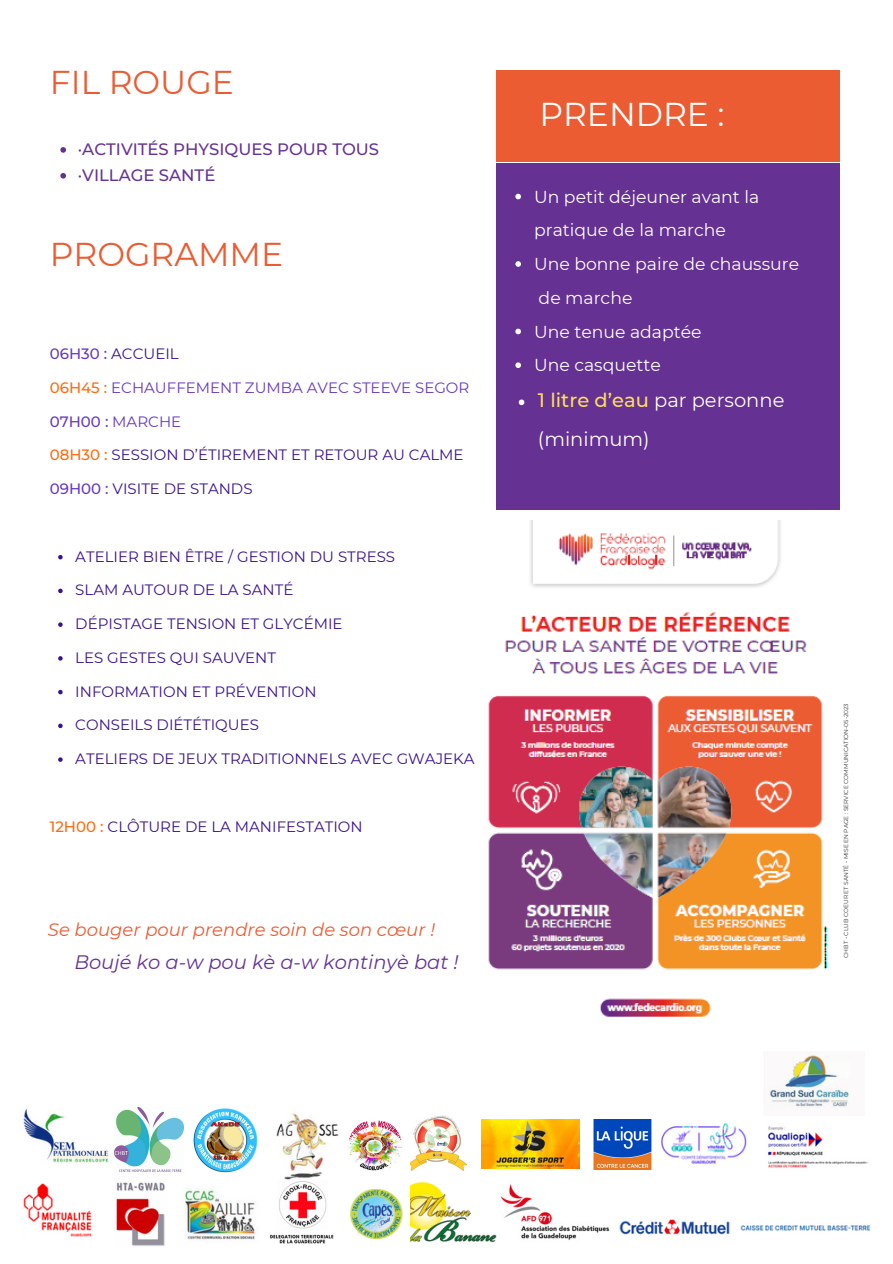
<style>
.page{position:relative;width:893px;height:1264px;background:#fff}
.page>*{position:absolute;margin:0;border:0;box-sizing:border-box;transform-origin:0 0}
.t1{font:33px "Montserrat";color:#eb5c32}
.t2{font:33px "Montserrat";color:#fff}
.t3{font:19.5px/38.2px "Montserrat";color:#fff}
.t4{font:italic 19.5px "Montserrat";color:#653193}
.t5{font:italic 18px "Montserrat";color:#eb5c32}
.t6{font:17.25px/33.8px "Montserrat";color:#fff}
.t7{font:500 16.5px "Montserrat";color:#653193}
.t8{font:15px "Montserrat";color:#3b128d}
.t9{font:15px "Montserrat";color:#6638c2}
.t10{font:500 15px "Montserrat";color:#6638c2}
.t11{font:5.85px "Montserrat";color:#323232}
.s1{font-weight:500;color:#6638c2}
.s2{font-weight:500;color:#ff6a0e}
.s3{font-weight:400}
.s4{font-weight:500;color:#ffde59}
</style>
<div class="page">
<img style="left:488px;top:521px;width:340px;height:496px">
<svg style="left:60px;top:147px;width:6px;height:6px"></svg>
<svg style="left:60px;top:173px;width:6px;height:6px"></svg>
<svg style="left:58px;top:555px;width:5px;height:4px"></svg>
<svg style="left:58px;top:588px;width:5px;height:5px"></svg>
<svg style="left:58px;top:622px;width:5px;height:5px"></svg>
<svg style="left:58px;top:656px;width:5px;height:4px"></svg>
<svg style="left:58px;top:690px;width:5px;height:4px"></svg>
<svg style="left:58px;top:723px;width:5px;height:5px"></svg>
<svg style="left:58px;top:757px;width:5px;height:4px"></svg>
<div style="left:496px;top:70px;width:343px;height:92px;background:#eb5c32"></div>
<div style="left:496px;top:163px;width:343px;height:347px;background:#653193"></div>
<svg style="left:515px;top:194px;width:6px;height:5px"></svg>
<svg style="left:515px;top:261px;width:6px;height:6px"></svg>
<svg style="left:515px;top:329px;width:6px;height:5px"></svg>
<svg style="left:515px;top:362px;width:6px;height:6px"></svg>
<svg style="left:518px;top:399px;width:6px;height:6px"></svg>
<img style="left:23px;top:1108px;width:92px;height:55px">
<img style="left:24px;top:1183px;width:68px;height:54px">
<img style="left:184px;top:1188px;width:72px;height:52px">
<img style="left:270px;top:1179px;width:64px;height:65px">
<img style="left:351px;top:1189px;width:51px;height:49px">
<img style="left:500px;top:1184px;width:110px;height:56px">
<img style="left:661px;top:1123px;width:207px;height:45px">
<img style="left:593px;top:1119px;width:58px;height:50px">
<img style="left:619px;top:1219px;width:252px;height:16px">
<img style="left:276px;top:1113px;width:63px;height:66px">
<img style="left:115px;top:1107px;width:68px;height:65px">
<img style="left:348px;top:1119px;width:54px;height:53px;border-radius:50%">
<img style="left:411px;top:1115px;width:55px;height:55px">
<img style="left:193px;top:1108px;width:65px;height:65px">
<img style="left:411px;top:1181px;width:85px;height:61px">
<img style="left:481px;top:1119px;width:98px;height:49px">
<img style="left:116px;top:1182px;width:49px;height:64px">
<img style="left:770px;top:1051px;width:80px;height:57px">
<p class="t1" style="left:50px;top:62px;width:186px">FIL ROUGE</p>
<p class="t7" style="left:78px;top:139px;width:303px">·ACTIVITÉS PHYSIQUES POUR TOUS</p>
<p class="t7" style="left:78px;top:165px;width:139px">·VILLAGE SANTÉ</p>
<p class="t1" style="left:50px;top:234px;width:235px">PROGRAMME</p>
<p class="t8" style="left:50px;top:345px;width:130px"><span class="s1">06H30 :</span> ACCUEIL</p>
<p class="t9" style="left:50px;top:378px;width:421px"><span class="s2">06H45 :</span> ECHAUFFEMENT ZUMBA AVEC STEEVE SEGOR</p>
<p class="t10" style="left:50px;top:412px;width:133px">07H00 : <span class="s3">MARCHE</span></p>
<p class="t8" style="left:50px;top:446px;width:415px"><span class="s2">08H30 :</span> SESSION D’ÉTIREMENT ET RETOUR AU CALME</p>
<p class="t8" style="left:50px;top:479px;width:204px"><span class="s1">09H00 :</span> VISITE DE STANDS</p>
<p class="t8" style="left:75px;top:547px;width:321px">ATELIER BIEN ÊTRE / GESTION DU STRESS</p>
<p class="t8" style="left:75px;top:581px;width:219px">SLAM AUTOUR DE LA SANTÉ</p>
<p class="t8" style="left:75px;top:614px;width:269px">DÉPISTAGE TENSION ET GLYCÉMIE</p>
<p class="t8" style="left:75px;top:648px;width:202px">LES GESTES QUI SAUVENT</p>
<p class="t8" style="left:75px;top:682px;width:243px">INFORMATION ET PRÉVENTION</p>
<p class="t8" style="left:75px;top:715px;width:185px">CONSEILS DIÉTÉTIQUES</p>
<p class="t8" style="left:75px;top:749px;width:401px">ATELIERS DE JEUX TRADITIONNELS AVEC GWAJEKA</p>
<p class="t8" style="left:50px;top:817px;width:314px"><span class="s2">12H00 :</span> CLÔTURE DE LA MANIFESTATION</p>
<p class="t5" style="left:48px;top:919px;width:388px">Se bouger pour prendre soin de son cœur !</p>
<p class="t4" style="left:74px;top:949px;width:385px">Boujé ko a-w pou kè a-w kontinyè bat !</p>
<p class="t2" style="left:539px;top:94px;width:187px">PRENDRE :</p>
<p class="t6" style="left:534px;top:180px;width:227px">Un petit déjeuner avant la pratique de la marche</p>
<p class="t6" style="left:534px;top:247px;width:266px">Une bonne paire de chaussure de marche</p>
<p class="t6" style="left:534px;top:314px;width:169px">Une tenue adaptée</p>
<p class="t6" style="left:534px;top:348px;width:128px">Une casquette</p>
<p class="t3" style="left:538px;top:381px;width:248px"><span class="s4">1 litre d’eau</span> par personne (minimum)</p>
<p class="t11" style="left:842px;top:957px;width:256px;rotate:-90deg">CHBT - CLUB COEUR ET SANTÉ - MISE EN PAGE : SERVICE COMMUNICATION-05-2023</p>
</div>
